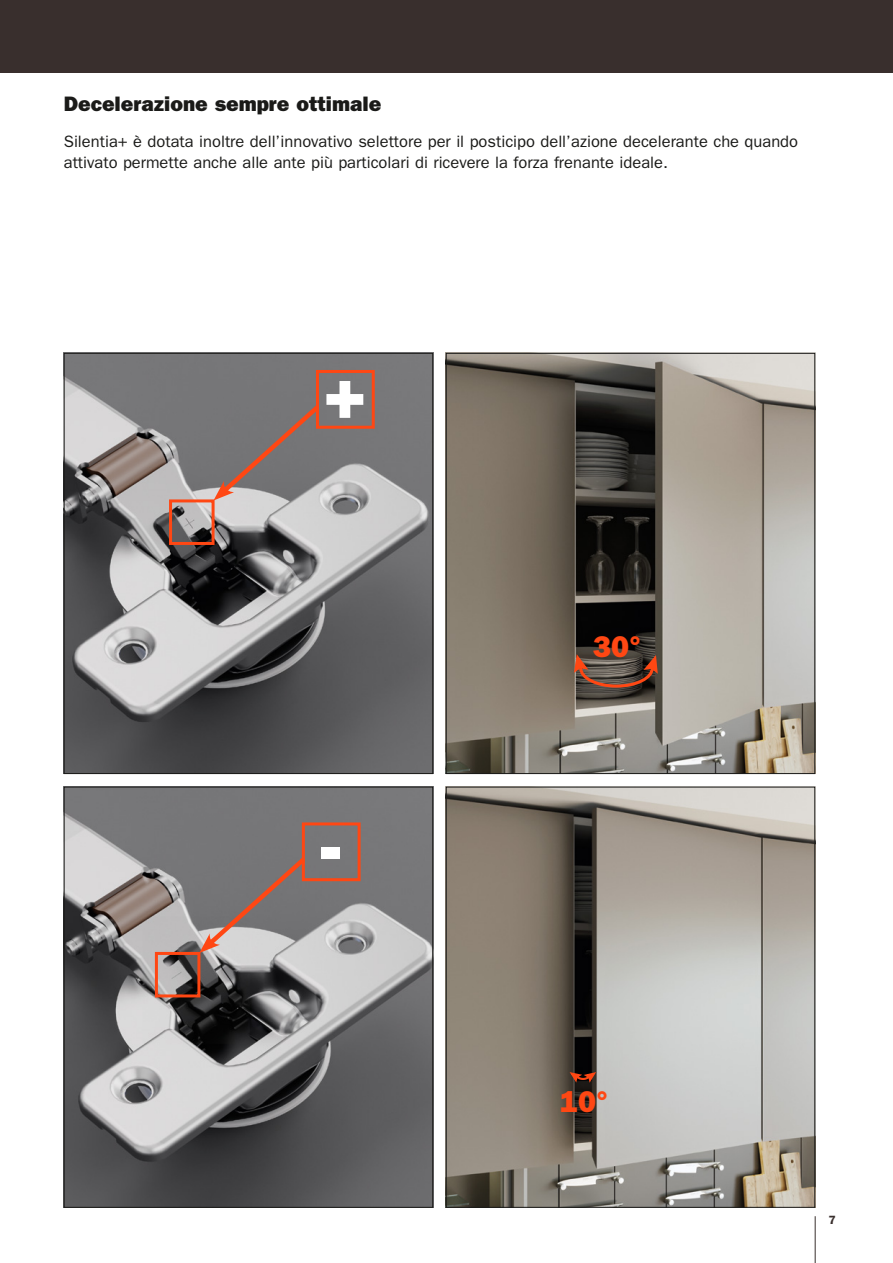
<style>
.page{position:relative;width:893px;height:1263px;background:#fff}
.page>*{position:absolute;margin:0;border:0;box-sizing:border-box;transform-origin:0 0}
.t1{font:72px "ITC Franklin Gothic Std Hvy";color:#fff}
.t2{font:30px "ITC Franklin Gothic Std Hvy";color:#ff4713}
.t3{font:21px "ITC Franklin Gothic Std Hvy";color:#1a1a18}
.t4{font:16.5px/21px "ITC Franklin Gothic Std";color:#1a1a18}
.t5{font:600 12px "ITC Franklin Gothic Std";color:#392f2d}
</style>
<div class="page">
<div style="left:0;top:0;width:893px;height:72px;background:#392f2d"></div>
<img style="left:66px;top:789px;width:365px;height:417px">
<div style="left:64px;top:787px;width:369px;height:421px;border:1px solid #1a1a18"></div>
<img style="left:66px;top:355px;width:365px;height:417px">
<div style="left:64px;top:353px;width:369px;height:421px;border:1px solid #1a1a18"></div>
<img style="left:448px;top:355px;width:365px;height:417px">
<div style="left:446px;top:353px;width:369px;height:421px;border:1px solid #1a1a18"></div>
<img style="left:448px;top:789px;width:365px;height:417px">
<div style="left:446px;top:787px;width:369px;height:421px;border:1px solid #1a1a18"></div>
<svg style="left:213px;top:401px;width:111px;height:99px;background:#847977"></svg>
<svg style="left:567px;top:1070px;width:31px;height:15px"></svg>
<div style="left:169px;top:499px;width:46px;height:46px;border:3px solid #ff4713"></div>
<div style="left:316px;top:370px;width:59px;height:59px;border:3px solid #ff4713"></div>
<svg style="left:199px;top:853px;width:111px;height:100px;background:#8f8482"></svg>
<div style="left:155px;top:952px;width:45px;height:45px;border:3px solid #ff4713"></div>
<div style="left:302px;top:822px;width:59px;height:59px;border:3px solid #ff4713"></div>
<svg style="left:572px;top:650px;width:88px;height:39px;background:#67493c"></svg>
<hr style="left:815px;top:1216px;width:1px;height:47px;background:#392f2d">
<p class="t3" style="left:64px;top:91px;width:319px">Decelerazione sempre ottimale</p>
<p class="t4" style="left:64px;top:131px;width:736px">Silentia+ è dotata inoltre dell’innovativo selettore per il posticipo dell’azione decelerante che quando attivato permette anche alle ante più particolari di ricevere la forza frenante ideale.</p>
<h1 class="t1" style="left:323px;top:353px;width:45px">+</h1>
<h1 class="t1" style="left:321px;top:806px;width:20px">-</h1>
<h2 class="t2" style="left:593px;top:629px;width:49px">30°</h2>
<h2 class="t2" style="left:560px;top:1084px;width:49px">10°</h2>
<p class="t5" style="left:828px;top:1213px;width:9px">7</p>
</div>
